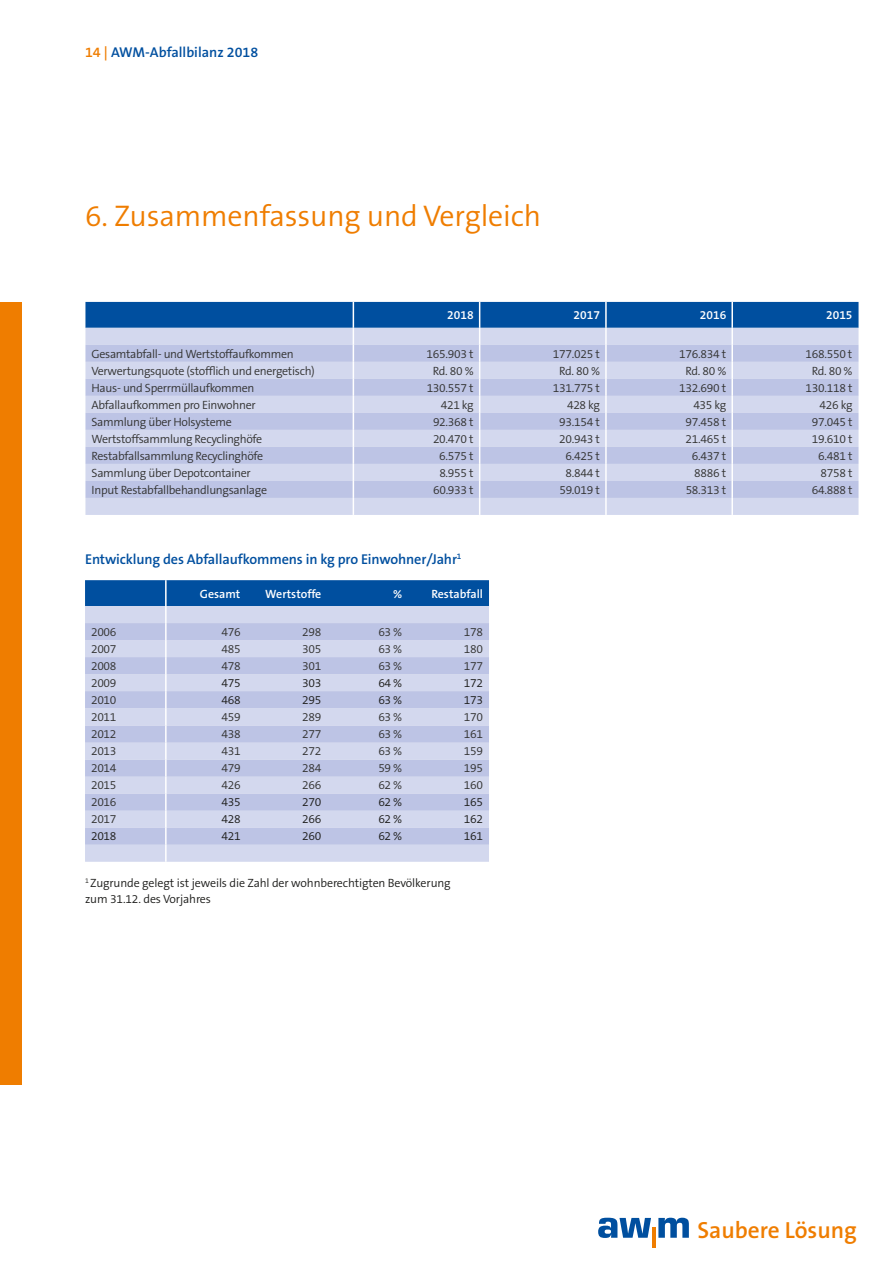
<style>
.page{position:relative;width:893px;height:1263px;background:#fff}
.page>*{position:absolute;margin:0;border:0;box-sizing:border-box;transform-origin:0 0}
.t1{font:300 30px "The Sans B4";letter-spacing:-.005em;color:#ef7d00}
.t2{font:600 23.4px "The Sans B6";color:#ef7d00}
.t3{font:600 14.25px "The Sans B6";letter-spacing:-.01em;color:#004f9f}
.t4{font:300 12px "The Sans B4";letter-spacing:-.025em;color:#323231}
.t5{font:300 12px/16.5px "The Sans B4";letter-spacing:-.01em;color:#1d1d1b}
.t6{font:600 12px "The Sans B6";color:#fff}
.s1{color:#ef7d00}
</style>
<div class="page">
<div style="left:0;top:302px;width:21px;height:782px;background:#ef7d00"></div>
<svg style="left:598px;top:1218px;width:53px;height:20px"></svg>
<svg style="left:658px;top:1218px;width:31px;height:20px"></svg>
<hr style="left:652px;top:1227px;width:3px;height:20px;background:#ef7d00">
<svg style="left:85px;top:302px;width:773px;height:213px;background:#b1c0e1"></svg>
<svg style="left:85px;top:580px;width:404px;height:282px;background:#b7c3e3"></svg>
<p class="t3" style="left:85px;top:45px;width:175px"><span class="s1">14 |</span> AWM-Abfallbilanz 2018</p>
<h1 class="t1" style="left:85px;top:200px;width:458px">6. Zusammenfassung und Vergleich</h1>
<p class="t6" style="left:447px;top:309px;width:28px">2018</p>
<p class="t6" style="left:574px;top:309px;width:28px">2017</p>
<p class="t6" style="left:700px;top:309px;width:28px">2016</p>
<p class="t6" style="left:826px;top:309px;width:28px">2015</p>
<p class="t4" style="left:91px;top:347px;width:204px">Gesamtabfall- und Wertstoffaufkommen</p>
<p class="t4" style="left:427px;top:347px;width:48px">165.903 t</p>
<p class="t4" style="left:553px;top:347px;width:48px">177.025 t</p>
<p class="t4" style="left:679px;top:347px;width:48px">176.834 t</p>
<p class="t4" style="left:805px;top:347px;width:48px">168.550 t</p>
<p class="t4" style="left:91px;top:364px;width:225px">Verwertungsquote (stofflich und energetisch)</p>
<p class="t4" style="left:433px;top:364px;width:42px">Rd. 80 %</p>
<p class="t4" style="left:559px;top:364px;width:42px">Rd. 80 %</p>
<p class="t4" style="left:685px;top:364px;width:42px">Rd. 80 %</p>
<p class="t4" style="left:812px;top:364px;width:42px">Rd. 80 %</p>
<p class="t4" style="left:92px;top:381px;width:164px">Haus- und Sperrmüllaufkommen</p>
<p class="t4" style="left:427px;top:381px;width:48px">130.557 t</p>
<p class="t4" style="left:553px;top:381px;width:48px">131.775 t</p>
<p class="t4" style="left:679px;top:381px;width:48px">132.690 t</p>
<p class="t4" style="left:806px;top:381px;width:48px">130.118 t</p>
<p class="t4" style="left:92px;top:398px;width:166px">Abfallaufkommen pro Einwohner</p>
<p class="t4" style="left:441px;top:398px;width:34px">421 kg</p>
<p class="t4" style="left:567px;top:398px;width:34px">428 kg</p>
<p class="t4" style="left:693px;top:398px;width:34px">435 kg</p>
<p class="t4" style="left:820px;top:398px;width:34px">426 kg</p>
<p class="t4" style="left:92px;top:415px;width:142px">Sammlung über Holsysteme</p>
<p class="t4" style="left:433px;top:415px;width:42px">92.368 t</p>
<p class="t4" style="left:559px;top:415px;width:42px">93.154 t</p>
<p class="t4" style="left:686px;top:415px;width:42px">97.458 t</p>
<p class="t4" style="left:812px;top:415px;width:42px">97.045 t</p>
<p class="t4" style="left:92px;top:432px;width:172px">Wertstoffsammlung Recyclinghöfe</p>
<p class="t4" style="left:433px;top:432px;width:42px">20.470 t</p>
<p class="t4" style="left:559px;top:432px;width:42px">20.943 t</p>
<p class="t4" style="left:686px;top:432px;width:42px">21.465 t</p>
<p class="t4" style="left:812px;top:432px;width:42px">19.610 t</p>
<p class="t4" style="left:92px;top:449px;width:173px">Restabfallsammlung Recyclinghöfe</p>
<p class="t4" style="left:439px;top:449px;width:36px">6.575 t</p>
<p class="t4" style="left:566px;top:449px;width:36px">6.425 t</p>
<p class="t4" style="left:692px;top:449px;width:36px">6.437 t</p>
<p class="t4" style="left:818px;top:449px;width:36px">6.481 t</p>
<p class="t4" style="left:92px;top:466px;width:161px">Sammlung über Depotcontainer</p>
<p class="t4" style="left:439px;top:466px;width:36px">8.955 t</p>
<p class="t4" style="left:566px;top:466px;width:36px">8.844 t</p>
<p class="t4" style="left:694px;top:466px;width:33px">8886 t</p>
<p class="t4" style="left:820px;top:466px;width:33px">8758 t</p>
<p class="t4" style="left:92px;top:483px;width:177px">Input Restabfallbehandlungsanlage</p>
<p class="t4" style="left:433px;top:483px;width:42px">60.933 t</p>
<p class="t4" style="left:559px;top:483px;width:42px">59.019 t</p>
<p class="t4" style="left:686px;top:483px;width:42px">58.313 t</p>
<p class="t4" style="left:812px;top:483px;width:42px">64.888 t</p>
<p class="t3" style="left:85px;top:551px;width:378px">Entwicklung des Abfallaufkommens in kg pro Einwohner/Jahr<sup>1</sup></p>
<p class="t6" style="left:200px;top:587px;width:42px">Gesamt</p>
<p class="t6" style="left:265px;top:587px;width:58px">Wertstoffe</p>
<p class="t6" style="left:393px;top:587px;width:11px">%</p>
<p class="t6" style="left:431px;top:587px;width:53px">Restabfall</p>
<p class="t4" style="left:91px;top:625px;width:27px">2006</p>
<p class="t4" style="left:221px;top:625px;width:21px">476</p>
<p class="t4" style="left:302px;top:625px;width:21px">298</p>
<p class="t4" style="left:378px;top:625px;width:25px">63 %</p>
<p class="t4" style="left:464px;top:625px;width:21px">178</p>
<p class="t4" style="left:91px;top:642px;width:27px">2007</p>
<p class="t4" style="left:221px;top:642px;width:21px">485</p>
<p class="t4" style="left:302px;top:642px;width:21px">305</p>
<p class="t4" style="left:378px;top:642px;width:25px">63 %</p>
<p class="t4" style="left:464px;top:642px;width:21px">180</p>
<p class="t4" style="left:91px;top:659px;width:27px">2008</p>
<p class="t4" style="left:221px;top:659px;width:21px">478</p>
<p class="t4" style="left:302px;top:659px;width:21px">301</p>
<p class="t4" style="left:378px;top:659px;width:25px">63 %</p>
<p class="t4" style="left:464px;top:659px;width:21px">177</p>
<p class="t4" style="left:91px;top:676px;width:27px">2009</p>
<p class="t5" style="left:221px;top:675px;width:21px">475</p>
<p class="t5" style="left:302px;top:675px;width:21px">303</p>
<p class="t5" style="left:378px;top:675px;width:25px">64 %</p>
<p class="t5" style="left:464px;top:675px;width:21px">172</p>
<p class="t4" style="left:91px;top:693px;width:27px">2010</p>
<p class="t5" style="left:221px;top:692px;width:21px">468</p>
<p class="t5" style="left:302px;top:692px;width:21px">295</p>
<p class="t5" style="left:378px;top:692px;width:25px">63 %</p>
<p class="t5" style="left:464px;top:692px;width:21px">173</p>
<p class="t4" style="left:91px;top:710px;width:27px">2011</p>
<p class="t4" style="left:221px;top:710px;width:21px">459</p>
<p class="t4" style="left:302px;top:710px;width:21px">289</p>
<p class="t4" style="left:378px;top:710px;width:25px">63 %</p>
<p class="t4" style="left:464px;top:710px;width:21px">170</p>
<p class="t4" style="left:91px;top:728px;width:27px">2012</p>
<p class="t4" style="left:221px;top:728px;width:21px">438</p>
<p class="t4" style="left:302px;top:728px;width:21px">277</p>
<p class="t4" style="left:378px;top:728px;width:25px">63 %</p>
<p class="t4" style="left:464px;top:728px;width:21px">161</p>
<p class="t4" style="left:91px;top:745px;width:27px">2013</p>
<p class="t4" style="left:221px;top:745px;width:21px">431</p>
<p class="t4" style="left:302px;top:745px;width:21px">272</p>
<p class="t4" style="left:378px;top:745px;width:25px">63 %</p>
<p class="t4" style="left:464px;top:745px;width:21px">159</p>
<p class="t4" style="left:91px;top:762px;width:27px">2014</p>
<p class="t4" style="left:221px;top:762px;width:21px">479</p>
<p class="t4" style="left:302px;top:762px;width:21px">284</p>
<p class="t4" style="left:378px;top:762px;width:25px">59 %</p>
<p class="t4" style="left:464px;top:762px;width:21px">195</p>
<p class="t4" style="left:91px;top:779px;width:27px">2015</p>
<p class="t4" style="left:221px;top:779px;width:21px">426</p>
<p class="t4" style="left:302px;top:779px;width:21px">266</p>
<p class="t4" style="left:378px;top:779px;width:25px">62 %</p>
<p class="t4" style="left:464px;top:779px;width:21px">160</p>
<p class="t4" style="left:91px;top:796px;width:27px">2016</p>
<p class="t5" style="left:221px;top:794px;width:21px">435</p>
<p class="t5" style="left:302px;top:794px;width:21px">270</p>
<p class="t5" style="left:378px;top:794px;width:25px">62 %</p>
<p class="t5" style="left:464px;top:794px;width:21px">165</p>
<p class="t4" style="left:91px;top:813px;width:27px">2017</p>
<p class="t5" style="left:221px;top:811px;width:21px">428</p>
<p class="t5" style="left:302px;top:811px;width:21px">266</p>
<p class="t5" style="left:378px;top:811px;width:25px">62 %</p>
<p class="t5" style="left:464px;top:811px;width:21px">162</p>
<p class="t5" style="left:91px;top:828px;width:27px">2018</p>
<p class="t5" style="left:221px;top:828px;width:21px">421</p>
<p class="t5" style="left:302px;top:828px;width:21px">260</p>
<p class="t5" style="left:378px;top:828px;width:25px">62 %</p>
<p class="t5" style="left:464px;top:828px;width:21px">161</p>
<p class="t5" style="left:85px;top:875px;width:367px"><sup>1</sup> Zugrunde gelegt ist jeweils die Zahl der wohnberechtigten Bevölkerung zum 31.12. des Vorjahres</p>
<h2 class="t2" style="left:697px;top:1217px;width:161px">Saubere Lösung</h2>
</div>
